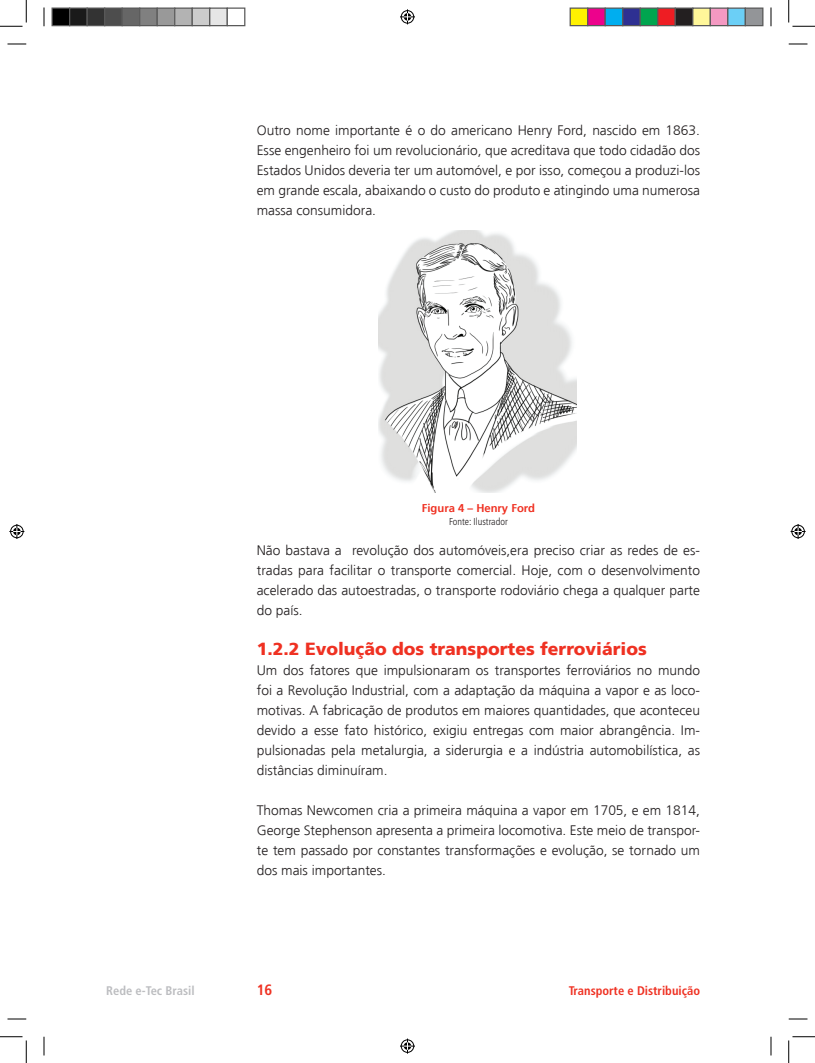
<style>
.page{position:relative;width:815px;height:1063px;background:#fff}
.page>*{position:absolute;margin:0;border:0;box-sizing:border-box;transform-origin:0 0}
.t1{font:900 17.5px "Frutiger LT Std";color:#ef3122}
.t2{font:700 condensed 15px "Frutiger LT Std";color:#ef3122}
.t3{font:300 13.75px/20px "Frutiger LT Std";color:#231f20;text-align:justify}
.t4{font:700 condensed 12.5px "Frutiger LT Std";color:#ef3122}
.t5{font:700 condensed 12.5px "Frutiger LT Std";color:#bcbdc0}
.t6{font:700 11.25px "Frutiger LT Std";color:#ef3122}
.t7{font:300 condensed 10px "Frutiger LT Std";color:#231f20}
</style>
<div class="page">
<img style="left:378px;top:230px;width:198px;height:262px">
<svg style="left:8px;top:43px;width:18px;height:2px"></svg>
<svg style="left:788px;top:43px;width:19px;height:2px"></svg>
<svg style="left:8px;top:1018px;width:18px;height:1px"></svg>
<svg style="left:788px;top:1018px;width:19px;height:1px"></svg>
<svg style="left:43px;top:8px;width:2px;height:18px"></svg>
<svg style="left:43px;top:1036px;width:2px;height:19px"></svg>
<svg style="left:770px;top:8px;width:1px;height:18px"></svg>
<svg style="left:770px;top:1036px;width:1px;height:19px"></svg>
<svg style="left:0;top:0;width:27px;height:27px"></svg>
<svg style="left:0;top:1036px;width:27px;height:26px"></svg>
<svg style="left:788px;top:0;width:26px;height:27px"></svg>
<svg style="left:788px;top:1036px;width:26px;height:26px"></svg>
<svg style="left:400px;top:9px;width:15px;height:15px"></svg>
<svg style="left:400px;top:1038px;width:15px;height:15px"></svg>
<svg style="left:9px;top:524px;width:15px;height:15px"></svg>
<svg style="left:790px;top:524px;width:15px;height:15px"></svg>
<div style="left:52px;top:8px;width:18px;height:18px;background:#000"></div>
<div style="left:51px;top:8px;width:19px;height:18px;border:1px solid #595959"></div>
<div style="left:70px;top:8px;width:17px;height:18px;background:#1a1a1a"></div>
<div style="left:69px;top:8px;width:19px;height:18px;border:1px solid #595959"></div>
<div style="left:87px;top:8px;width:18px;height:18px;background:#333"></div>
<div style="left:86px;top:8px;width:19px;height:18px;border:1px solid #595959"></div>
<div style="left:105px;top:8px;width:17px;height:18px;background:#4d4d4d"></div>
<div style="left:104px;top:8px;width:19px;height:18px;border:1px solid #595959"></div>
<div style="left:122px;top:8px;width:18px;height:18px;background:#666"></div>
<div style="left:121px;top:8px;width:19px;height:18px;border:1px solid #595959"></div>
<div style="left:140px;top:8px;width:17px;height:18px;background:#808080"></div>
<div style="left:139px;top:8px;width:19px;height:18px;border:1px solid #595959"></div>
<div style="left:157px;top:8px;width:18px;height:18px;background:#999"></div>
<div style="left:156px;top:8px;width:19px;height:18px;border:1px solid #595959"></div>
<div style="left:175px;top:8px;width:17px;height:18px;background:#b3b3b3"></div>
<div style="left:174px;top:8px;width:19px;height:18px;border:1px solid #595959"></div>
<div style="left:192px;top:8px;width:18px;height:18px;background:#ccc"></div>
<div style="left:191px;top:8px;width:19px;height:18px;border:1px solid #595959"></div>
<div style="left:210px;top:8px;width:17px;height:18px;background:#e6e6e6"></div>
<div style="left:209px;top:8px;width:19px;height:18px;border:1px solid #595959"></div>
<div style="left:226px;top:8px;width:19px;height:18px;border:1px solid #595959"></div>
<div style="left:570px;top:8px;width:17px;height:18px;background:#fff101"></div>
<div style="left:569px;top:8px;width:19px;height:18px;border:1px solid #595959"></div>
<div style="left:587px;top:8px;width:18px;height:18px;background:#ed028c"></div>
<div style="left:587px;top:8px;width:18px;height:18px;border:1px solid #595959"></div>
<div style="left:605px;top:8px;width:17px;height:18px;background:#00aeef"></div>
<div style="left:604px;top:8px;width:19px;height:18px;border:1px solid #595959"></div>
<div style="left:622px;top:8px;width:18px;height:18px;background:#2e3092"></div>
<div style="left:622px;top:8px;width:18px;height:18px;border:1px solid #595959"></div>
<div style="left:640px;top:8px;width:17px;height:18px;background:#00a54f"></div>
<div style="left:639px;top:8px;width:19px;height:18px;border:1px solid #595959"></div>
<div style="left:657px;top:8px;width:18px;height:18px;background:#ee1d23"></div>
<div style="left:657px;top:8px;width:18px;height:18px;border:1px solid #595959"></div>
<div style="left:675px;top:8px;width:17px;height:18px;background:#231f20"></div>
<div style="left:674px;top:8px;width:19px;height:18px;border:1px solid #595959"></div>
<div style="left:692px;top:8px;width:18px;height:18px;background:#fff79a"></div>
<div style="left:692px;top:8px;width:18px;height:18px;border:1px solid #595959"></div>
<div style="left:710px;top:8px;width:17px;height:18px;background:#f499c2"></div>
<div style="left:709px;top:8px;width:19px;height:18px;border:1px solid #595959"></div>
<div style="left:727px;top:8px;width:18px;height:18px;background:#6bcff6"></div>
<div style="left:727px;top:8px;width:18px;height:18px;border:1px solid #595959"></div>
<div style="left:745px;top:8px;width:17px;height:18px;background:#939598"></div>
<div style="left:744px;top:8px;width:19px;height:18px;border:1px solid #595959"></div>
<p class="t3" style="left:257px;top:120px;width:444px">Outro nome importante é o do americano Henry Ford, nascido em 1863.<br>Esse engenheiro foi um revolucionário, que acreditava que todo cidadão dos Estados Unidos deveria ter um automóvel, e por isso, começou a produzi-los em grande escala, abaixando o custo do produto e atingindo uma numerosa massa consumidora.</p>
<p class="t6" style="left:422px;top:501px;width:114px">Figura 4 – Henry Ford</p>
<p class="t7" style="left:449px;top:515px;width:60px">Fonte: Ilustrador</p>
<p class="t3" style="left:257px;top:540px;width:444px">Não bastava a revolução dos automóveis,era preciso criar as redes de es&shy;tradas para facilitar o transporte comercial. Hoje, com o desenvolvimento acelerado das autoestradas, o transporte rodoviário chega a qualquer parte do país.</p>
<p class="t1" style="left:257px;top:638px;width:391px">1.2.2 Evolução dos transportes ferroviários</p>
<p class="t3" style="left:257px;top:660px;width:444px">Um dos fatores que impulsionaram os transportes ferroviários no mundo foi a Revolução Industrial, com a adaptação da máquina a vapor e as loco&shy;motivas. A fabricação de produtos em maiores quantidades, que aconteceu devido a esse fato histórico, exigiu entregas com maior abrangência. Im&shy;pulsionadas pela metalurgia, a siderurgia e a indústria automobilística, as distâncias diminuíram.</p>
<p class="t3" style="left:257px;top:800px;width:444px">Thomas Newcomen cria a primeira máquina a vapor em 1705, e em 1814, George Stephenson apresenta a primeira locomotiva. Este meio de transpor&shy;te tem passado por constantes transformações e evolução, se tornado um dos mais importantes.</p>
<p class="t5" style="left:106px;top:983px;width:90px">Rede e-Tec Brasil</p>
<p class="t2" style="left:257px;top:981px;width:17px">16</p>
<p class="t4" style="left:568px;top:983px;width:133px">Transporte e Distribuição</p>
</div>
